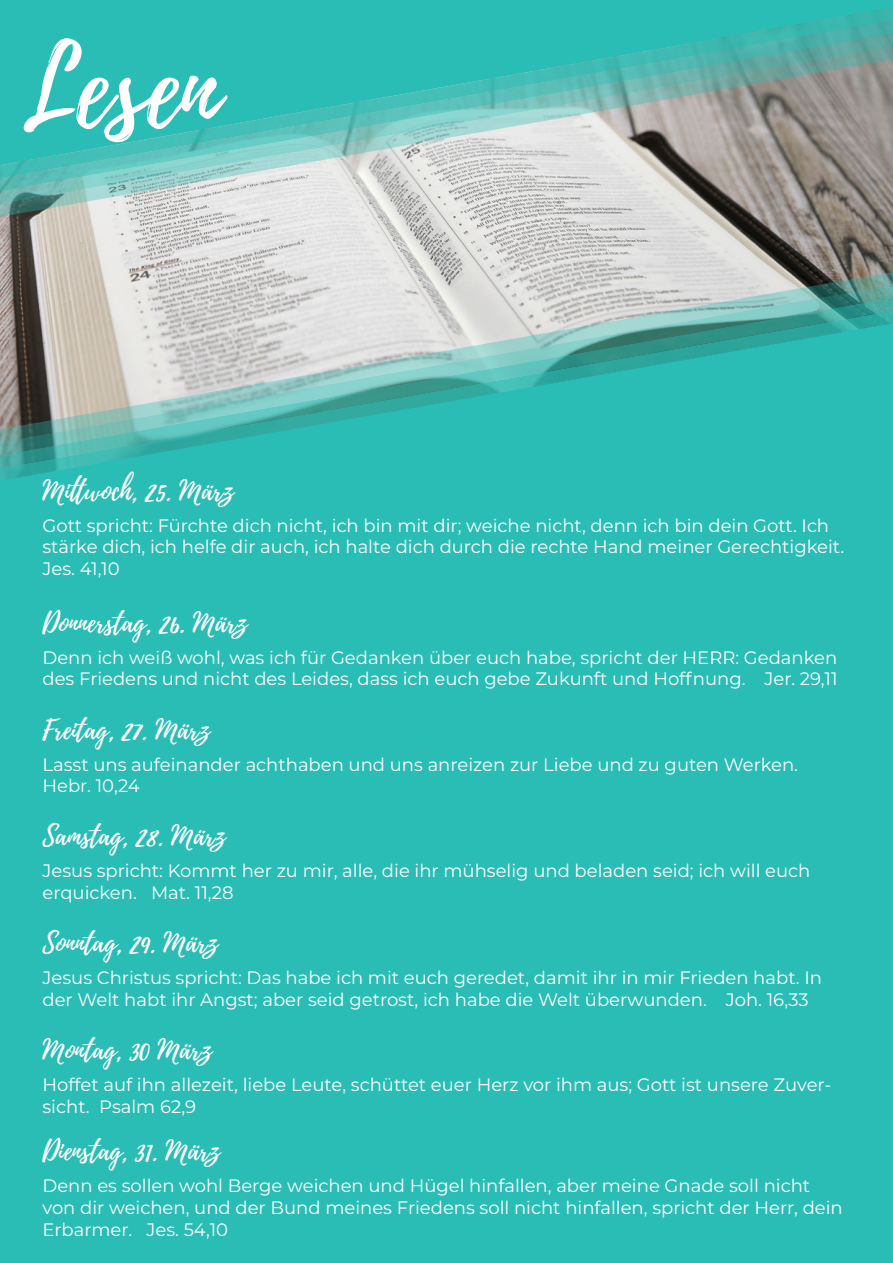
<style>
.page{position:relative;width:893px;height:1263px;background:#fff}
.page>*{position:absolute;margin:0;border:0;box-sizing:border-box;transform-origin:0 0}
.t1{font:111px "Playlist Script";color:#fff}
.t2{font:27px "Playlist Script";color:#fff}
.t3{font:18px/21.6px "Montserrat";color:#fff}
</style>
<div class="page">
<img style="left:0;top:237px;width:893px;height:18px">
<div style="left:0;top:501px;width:893px;height:762px;background:#2abdb5"></div>
<div style="left:0;top:1px;width:893px;height:14px;background:#2abdb5"></div>
<svg style="left:0;top:15px;width:893px;height:12px;background:#2bbcb4"></svg>
<svg style="left:0;top:27px;width:893px;height:210px;background:#7dbbb5"></svg>
<div style="left:0;top:488px;width:893px;height:13px;background:#2abdb5"></div>
<div style="left:0;top:473px;width:893px;height:15px;background:#2abdb5"></div>
<svg style="left:0;top:465px;width:893px;height:8px;background:#2abbb3"></svg>
<svg style="left:0;top:255px;width:893px;height:210px;background:#7ebeb8"></svg>
<h1 class="t1" style="left:21px;top:10px;width:200px">Lesen</h1>
<h2 class="t2" style="left:43px;top:471px;width:192px">Mittwoch, 25. März</h2>
<p class="t3" style="left:43px;top:514px;width:803px">Gott spricht: Fürchte dich nicht, ich bin mit dir; weiche nicht, denn ich bin dein Gott. Ich stärke dich, ich helfe dir auch, ich halte dich durch die rechte Hand meiner Gerechtigkeit.<br>Jes. 41,10</p>
<h2 class="t2" style="left:43px;top:603px;width:206px">Donnerstag, 26. März</h2>
<p class="t3" style="left:43px;top:646px;width:796px">Denn ich weiß wohl, was ich für Gedanken über euch habe, spricht der HERR: Gedanken des Friedens und nicht des Leides, dass ich euch gebe Zukunft und Hoffnung. Jer. 29,11</p>
<h2 class="t2" style="left:43px;top:710px;width:169px">Freitag, 27. März</h2>
<p class="t3" style="left:43px;top:753px;width:757px">Lasst uns aufeinander achthaben und uns anreizen zur Liebe und zu guten Werken.<br>Hebr. 10,24</p>
<h2 class="t2" style="left:43px;top:817px;width:185px">Samstag, 28. März</h2>
<p class="t3" style="left:43px;top:859px;width:769px">Jesus spricht: Kommt her zu mir, alle, die ihr mühselig und beladen seid; ich will euch erquicken. Mat. 11,28</p>
<h2 class="t2" style="left:43px;top:923px;width:177px">Sonntag, 29. März</h2>
<p class="t3" style="left:43px;top:966px;width:781px">Jesus Christus spricht: Das habe ich mit euch geredet, damit ihr in mir Frieden habt. In der Welt habt ihr Angst; aber seid getrost, ich habe die Welt überwunden. Joh. 16,33</p>
<h2 class="t2" style="left:43px;top:1030px;width:171px">Montag, 30 März</h2>
<p class="t3" style="left:43px;top:1073px;width:790px">Hoffet auf ihn allezeit, liebe Leute, schüttet euer Herz vor ihm aus; Gott ist unsere Zuver&shy;sicht. Psalm 62,9</p>
<h2 class="t2" style="left:43px;top:1132px;width:179px">Dienstag, 31. März</h2>
<p class="t3" style="left:43px;top:1174px;width:802px">Denn es sollen wohl Berge weichen und Hügel hinfallen, aber meine Gnade soll nicht von dir weichen, und der Bund meines Friedens soll nicht hinfallen, spricht der Herr, dein<br>Erbarmer. Jes. 54,10</p>
</div>
